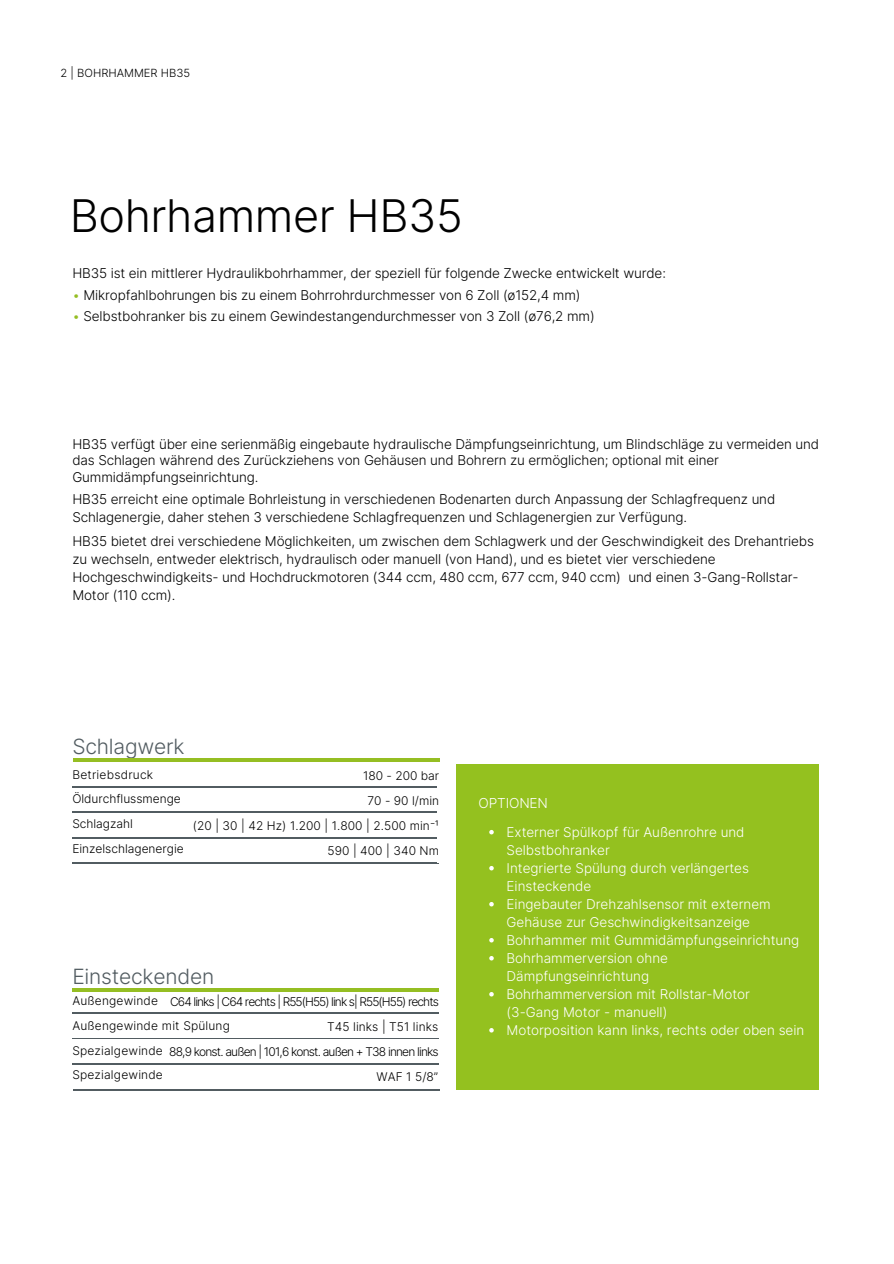
<style>
.page{position:relative;width:894px;height:1264px;background:#fff}
.page>*{position:absolute;margin:0;border:0;box-sizing:border-box;transform-origin:0 0}
.t1{font:300 45px "Inter";letter-spacing:-.01em;color:#000}
.t2{font:300 21px "Inter";letter-spacing:-.01em;color:#525c61}
.t3{font:300 13.65px "Inter";letter-spacing:-.01em;color:#fff}
.t4{font:300 13.5px/18px "Inter";letter-spacing:-.01em;color:#000}
.t5{font:300 13.5px/18px "Inter";color:#fff}
.t6{font:300 12px "Inter";color:#000}
.t7{font:300 12px "Inter";letter-spacing:-.075em;color:#000}
.t8{font:300 12px "Inter";letter-spacing:-.07em;color:#000}
.t9{font:300 12px "Inter";letter-spacing:.02em;color:#000}
.t10{font:300 11.25px "Inter";color:#000}
.s1{color:#95be23}
</style>
<div class="page">
<div style="left:456px;top:764px;width:362px;height:325px;background:#94c11f"></div>
<svg style="left:489px;top:830px;width:4px;height:4px"></svg>
<svg style="left:489px;top:866px;width:4px;height:4px"></svg>
<svg style="left:489px;top:902px;width:4px;height:4px"></svg>
<svg style="left:489px;top:938px;width:4px;height:4px"></svg>
<svg style="left:489px;top:956px;width:4px;height:4px"></svg>
<svg style="left:489px;top:992px;width:4px;height:4px"></svg>
<svg style="left:489px;top:1028px;width:4px;height:4px"></svg>
<hr style="left:72px;top:863px;width:60px;height:1px;background:#525c61">
<hr style="left:132px;top:863px;width:110px;height:1px;background:#525c61">
<hr style="left:242px;top:863px;width:33px;height:1px;background:#525c61">
<hr style="left:275px;top:863px;width:33px;height:1px;background:#525c61">
<hr style="left:308px;top:863px;width:32px;height:1px;background:#525c61">
<hr style="left:340px;top:863px;width:98px;height:1px;background:#525c61">
<svg style="left:72px;top:761px;width:367px;height:102px"></svg>
<hr style="left:73px;top:758px;width:60px;height:3px;background:#95be23">
<hr style="left:133px;top:758px;width:110px;height:3px;background:#95be23">
<hr style="left:243px;top:758px;width:33px;height:3px;background:#95be23">
<hr style="left:276px;top:758px;width:33px;height:3px;background:#95be23">
<hr style="left:309px;top:758px;width:32px;height:3px;background:#95be23">
<hr style="left:341px;top:758px;width:98px;height:3px;background:#95be23">
<svg style="left:72px;top:991px;width:366px;height:48px"></svg>
<hr style="left:164px;top:1012px;width:274px;height:1px;background:#525c61">
<hr style="left:164px;top:1038px;width:274px;height:1px;background:#525c61">
<hr style="left:72px;top:1063px;width:85px;height:1px;background:#525c61">
<hr style="left:164px;top:1063px;width:274px;height:1px;background:#525c61">
<hr style="left:72px;top:988px;width:60px;height:3px;background:#95be23">
<hr style="left:132px;top:988px;width:110px;height:3px;background:#95be23">
<hr style="left:242px;top:988px;width:33px;height:3px;background:#95be23">
<hr style="left:275px;top:988px;width:33px;height:3px;background:#95be23">
<hr style="left:308px;top:988px;width:32px;height:3px;background:#95be23">
<hr style="left:340px;top:988px;width:98px;height:3px;background:#95be23">
<hr style="left:73px;top:1089px;width:85px;height:1px;background:#525c61">
<hr style="left:165px;top:1089px;width:274px;height:1px;background:#525c61">
<p class="t10" style="left:61px;top:66px;width:131px">2 | BOHRHAMMER HB35</p>
<p class="t1" style="left:70px;top:188px;width:394px">Bohrhammer HB35</p>
<p class="t4" style="left:72px;top:264px;width:595px">HB35 ist ein mittlerer Hydraulikbohrhammer, der speziell für folgende Zwecke entwickelt wurde:</p>
<p class="t4" style="left:72px;top:286px;width:509px"><span class="s1">•</span> Mikropfahlbohrungen bis zu einem Bohrrohrdurchmesser von 6 Zoll (ø152,4 mm)</p>
<p class="t4" style="left:72px;top:307px;width:523px"><span class="s1">•</span> Selbstbohranker bis zu einem Gewindestangendurchmesser von 3 Zoll (ø76,2 mm)</p>
<p class="t4" style="left:72px;top:435px;width:748px;line-height:16.8px">HB35 verfügt über eine serienmäßig eingebaute hydraulische Dämpfungseinrichtung, um Blindschläge zu vermeiden und das Schlagen während des Zurückziehens von Gehäusen und Bohrern zu ermöglichen; optional mit einer<br>Gummidämpfungseinrichtung.</p>
<p class="t4" style="left:72px;top:490px;width:704px">HB35 erreicht eine optimale Bohrleistung in verschiedenen Bodenarten durch Anpassung der Schlagfrequenz und<br>Schlagenergie, daher stehen 3 verschiedene Schlagfrequenzen und Schlagenergien zur Verfügung.</p>
<p class="t4" style="left:72px;top:532px;width:743px">HB35 bietet drei verschiedene Möglichkeiten, um zwischen dem Schlagwerk und der Geschwindigkeit des Drehantriebs zu wechseln, entweder elektrisch, hydraulisch oder manuell (von Hand), und es bietet vier verschiedene Hochgeschwindigkeits- und Hochdruckmotoren (344 ccm, 480 ccm, 677 ccm, 940 ccm) und einen 3-Gang-Rollstar-Motor (110 ccm).</p>
<p class="t2" style="left:72px;top:733px;width:114px">Schlagwerk</p>
<p class="t9" style="left:72px;top:767px;width:82px">Betriebsdruck</p>
<p class="t6" style="left:72px;top:791px;width:110px">Öldurchflussmenge</p>
<h2 class="t6" style="left:72px;top:816px;width:62px">Schlagzahl</h2>
<p class="t6" style="left:72px;top:841px;width:113px">Einzelschlagenergie</p>
<p class="t6" style="left:363px;top:768px;width:77px">180 - 200 bar</p>
<p class="t6" style="left:367px;top:793px;width:73px">70 - 90 l/min</p>
<p class="t6" style="left:193px;top:818px;width:247px">(20 | 30 | 42 Hz) 1.200 | 1.800 | 2.500 min⁻¹</p>
<p class="t6" style="left:327px;top:843px;width:113px">590 | 400 | 340 Nm</p>
<p class="t2" style="left:72px;top:963px;width:143px">Einsteckenden</p>
<p class="t7" style="left:170px;top:994px;width:270px">C64 links | C64 rechts | R55(H55) link s| R55(H55) rechts</p>
<p class="t6" style="left:327px;top:1019px;width:112px">T45 links | T51 links</p>
<p class="t8" style="left:169px;top:1044px;width:271px">88,9 konst. außen | 101,6 konst. außen + T38 innen links</p>
<p class="t6" style="left:376px;top:1069px;width:63px">WAF 1 5/8”</p>
<p class="t6" style="left:72px;top:993px;width:87px">Außengewinde</p>
<p class="t6" style="left:72px;top:1018px;width:159px">Außengewinde mit Spülung</p>
<h3 class="t6" style="left:72px;top:1042px;width:92px">Spezialgewinde</h3>
<p class="t6" style="left:72px;top:1067px;width:92px">Spezialgewinde</p>
<p class="t3" style="left:478px;top:795px;width:71px">OPTIONEN</p>
<h5 class="t5" style="left:506px;top:822px;width:239px">Externer Spülkopf für Außenrohre und<br>Selbstbohranker</h5>
<h1 class="t5" style="left:506px;top:858px;width:244px">Integrierte Spülung durch verlängertes<br>Einsteckende</h1>
<h4 class="t5" style="left:506px;top:894px;width:265px">Eingebauter Drehzahlsensor mit externem<br>Gehäuse zur Geschwindigkeitsanzeige</h4>
<h4 class="t5" style="left:506px;top:930px;width:294px">Bohrhammer mit Gummidämpfungseinrichtung</h4>
<h4 class="t5" style="left:506px;top:948px;width:163px">Bohrhammerversion ohne<br>Dämpfungseinrichtung</h4>
<h4 class="t5" style="left:506px;top:984px;width:245px">Bohrhammerversion mit Rollstar-Motor (3-Gang Motor - manuell)</h4>
<h2 class="t5" style="left:506px;top:1020px;width:299px">Motorposition kann links, rechts oder oben sein</h2>
</div>
